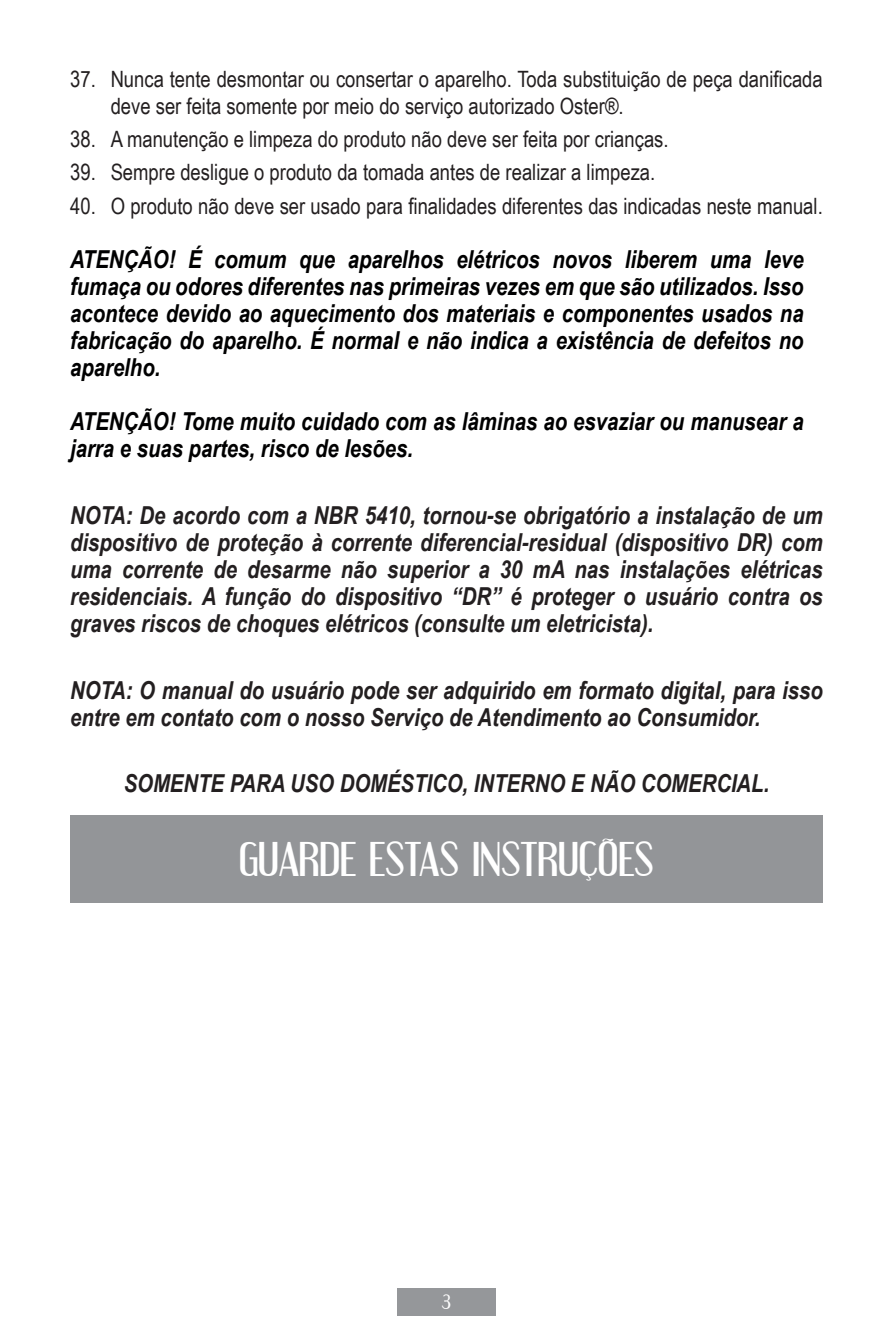
<style>
.page{position:relative;width:893px;height:1340px;background:#fff}
.page>*{position:absolute;margin:0;border:0;box-sizing:border-box;transform-origin:0 0}
.t1{font:42.75px "Engebrechtre";color:#fff}
.t2{font:italic 700 24.75px/27px "Arial Narrow";color:#231f20;text-align:justify}
.t3{font:italic 700 24.75px/27px "Arial Narrow";color:#000001;text-align:justify}
.t4{font:22.5px/27px "Arial Narrow";color:#231f20}
.t5{font:18px "Engebrechtre";color:#fff}
</style>
<div class="page">
<div style="left:397px;top:1287px;width:99px;height:28px;background:#95979a"></div>
<div style="left:70px;top:815px;width:753px;height:87px;background:#939598"></div>
<p class="t4" style="left:111px;top:64px;width:714px;text-indent:-40px">37. Nunca tente desmontar ou consertar o aparelho. Toda substituição de peça danificada deve ser feita somente por meio do serviço autorizado Oster®.</p>
<p class="t4" style="left:70px;top:125px;width:600px">38. A manutenção e limpeza do produto não deve ser feita por crianças.</p>
<p class="t4" style="left:70px;top:158px;width:587px">39. Sempre desligue o produto da tomada antes de realizar a limpeza.</p>
<p class="t4" style="left:70px;top:191px;width:754px">40. O produto não deve ser usado para finalidades diferentes das indicadas neste manual.</p>
<p class="t3" style="left:70px;top:244px;width:735px">ATENÇÃO! É comum que aparelhos elétricos novos liberem uma leve fumaça ou odores diferentes nas primeiras vezes em que são utilizados. Isso acontece devido ao aquecimento dos materiais e componentes usados na fabricação do aparelho. É normal e não indica a existência de defeitos no aparelho.</p>
<p class="t3" style="left:70px;top:406px;width:735px">ATENÇÃO! Tome muito cuidado com as lâminas ao esvaziar ou manusear a jarra e suas partes, risco de lesões.</p>
<p class="t2" style="left:70px;top:500px;width:754px">NOTA: De acordo com a NBR 5410, tornou-se obrigatório a instalação de um dispositivo de proteção à corrente diferencial-residual (dispositivo DR) com uma corrente de desarme não superior a 30 mA nas instalações elétricas residenciais. A função do dispositivo “DR” é proteger o usuário contra os graves riscos de choques elétricos (consulte um eletricista).</p>
<p class="t2" style="left:70px;top:675px;width:754px">NOTA: O manual do usuário pode ser adquirido em formato digital, para isso entre em contato com o nosso Serviço de Atendimento ao Consumidor.</p>
<p class="t2" style="left:124px;top:769px;width:647px">SOMENTE PARA USO DOMÉSTICO, INTERNO E NÃO COMERCIAL.</p>
<h1 class="t1" style="left:239px;top:833px;width:416px">GUARDE ESTAS INSTRUÇÕES</h1>
<p class="t5" style="left:442px;top:1291px;width:11px">3</p>
</div>
